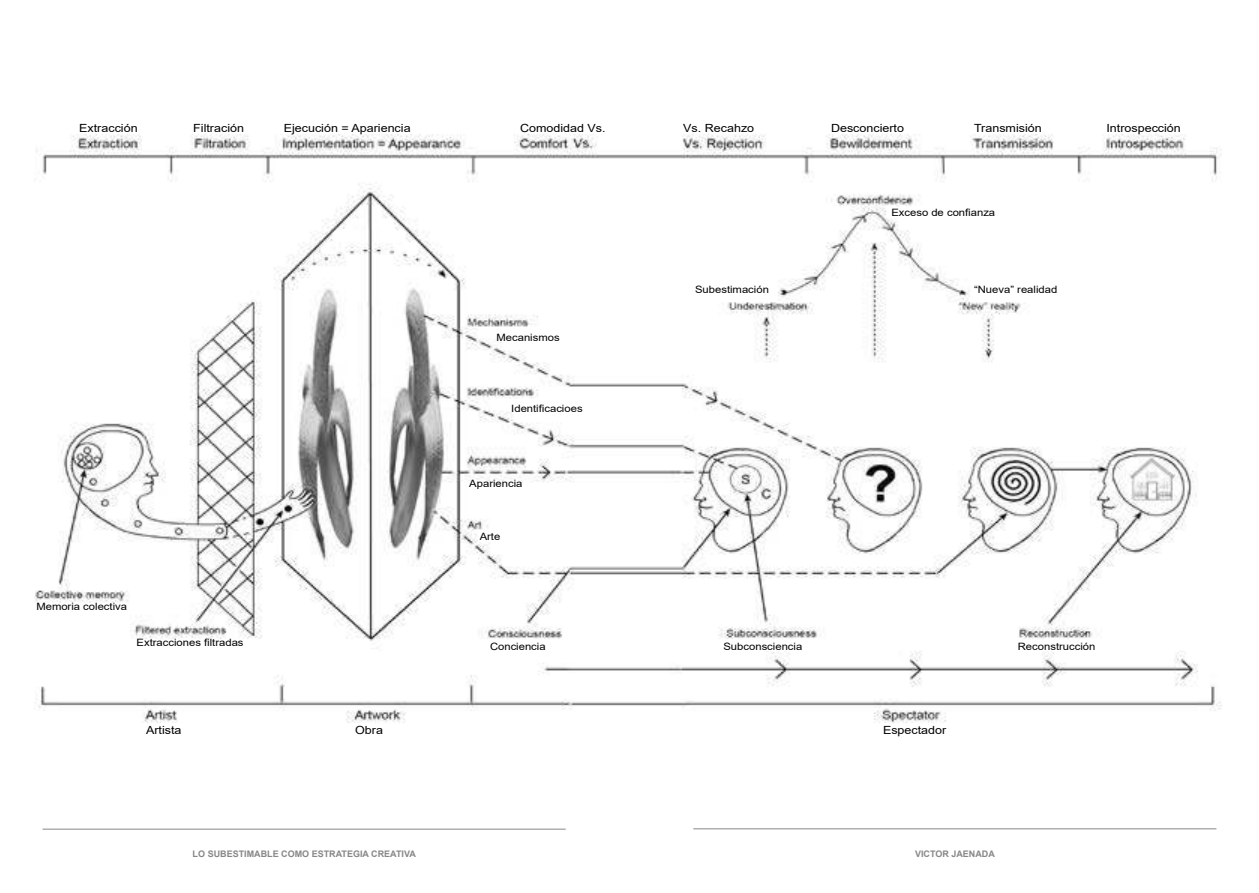
<style>
.page{position:relative;width:1259px;height:893px;background:#fff}
.page>*{position:absolute;margin:0;border:0;box-sizing:border-box;transform-origin:0 0}
.t1{font:11.25px "Arial";color:#000;scale:1.11 1}
.t2{font:10.05px "Arial";color:#000;scale:1.11 1}
.t3{font:700 9px "Arial";color:#878786}
</style>
<div class="page">
<hr style="left:693px;top:828px;width:523px;height:1px;background:#878786">
<hr style="left:43px;top:829px;width:523px;height:1px;background:#878786">
<img style="left:34px;top:134px;width:1188px;height:589px">
<p class="t1" style="left:79px;top:124px;width:54px">Extracción</p>
<p class="t1" style="left:193px;top:121px;width:47px">Filtración</p>
<p class="t1" style="left:284px;top:124px;width:116px">Ejecución = Apariencia</p>
<p class="t1" style="left:520px;top:124px;width:79px">Comodidad Vs.</p>
<p class="t1" style="left:683px;top:124px;width:65px">Vs. Recahzo</p>
<p class="t1" style="left:831px;top:124px;width:67px">Desconcierto</p>
<p class="t1" style="left:974px;top:124px;width:62px">Transmisión</p>
<p class="t1" style="left:1106px;top:124px;width:69px">Introspección</p>
<p class="t2" style="left:36px;top:603px;width:83px">Memoria colectiva</p>
<p class="t2" style="left:137px;top:636px;width:98px">Extracciones filtradas</p>
<p class="t2" style="left:496px;top:333px;width:58px">Mecanismos</p>
<p class="t2" style="left:511px;top:402px;width:66px">Identificacioes</p>
<p class="t2" style="left:469px;top:480px;width:49px">Apariencia</p>
<p class="t2" style="left:480px;top:533px;width:20px">Arte</p>
<p class="t2" style="left:695px;top:286px;width:68px">Subestimación</p>
<p class="t2" style="left:891px;top:205px;width:95px">Exceso de confianza</p>
<p class="t2" style="left:974px;top:286px;width:76px">“Nueva” realidad</p>
<p class="t2" style="left:490px;top:642px;width:52px">Conciencia</p>
<p class="t2" style="left:723px;top:642px;width:73px">Subconsciencia</p>
<p class="t2" style="left:1017px;top:642px;width:71px">Reconstrucción</p>
<p class="t1" style="left:146px;top:726px;width:33px">Artista</p>
<p class="t1" style="left:355px;top:726px;width:27px">Obra</p>
<p class="t1" style="left:883px;top:726px;width:58px">Espectador</p>
<p class="t3" style="left:193px;top:849px;width:225px">LO SUBESTIMABLE COMO ESTRATEGIA CREATIVA</p>
<p class="t3" style="left:915px;top:849px;width:81px">VICTOR JAENADA</p>
</div>
